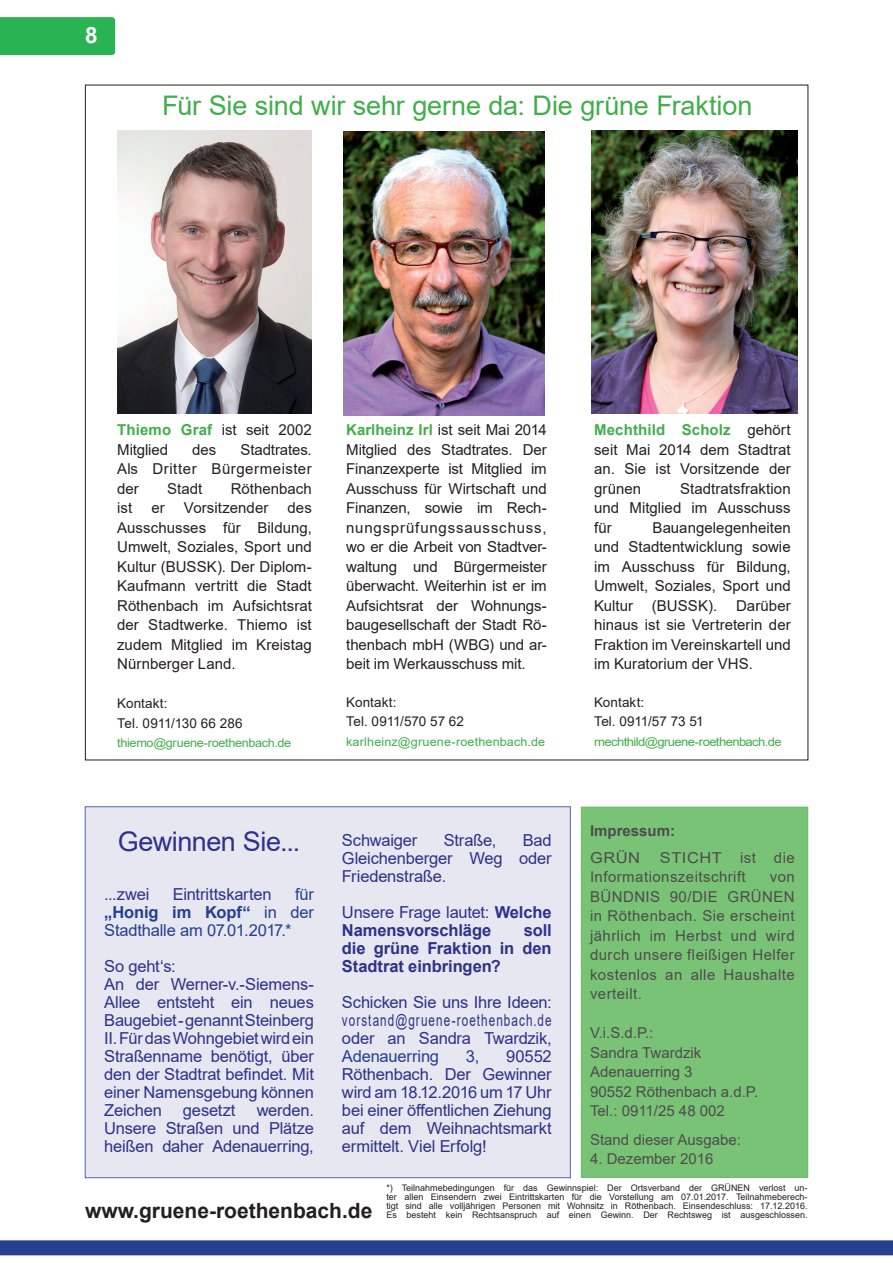
<style>
.page{position:relative;width:893px;height:1263px;background:#fff}
.page>*{position:absolute;margin:0;border:0;box-sizing:border-box;transform-origin:0 0}
.t1{font:27px "Arial";letter-spacing:-.005em;color:#40ae49}
.t2{font:27px "Arial";letter-spacing:-.015em;color:#2e3189}
.t3{font:700 22.5px "Arial";color:#fff}
.t4{font:700 21px "Arial";color:#231f20}
.t5{font:16.5px/18px "Arial";letter-spacing:-.01em;color:#2e3189;text-align:justify}
.t6{font:700 16.5px/18px "Arial";letter-spacing:-.005em;color:#2e3189}
.t7{font:16.5px/18px "Arial";letter-spacing:-.015em;color:#253f8e;text-align:justify}
.t8{font:15px/19.5px "Arial";color:#231f20;text-align:justify}
.t9{font:15px/19.5px "Arial";letter-spacing:.03em;color:#231f20;scale:1.1 1}
.t10{font:700 15px "Arial";color:#231f20}
.t11{font:15px "Arial";color:#231f20;scale:1.1 1}
.t12{font:13.5px/19.5px "Arial";color:#231f20}
.t13{font:12px "Arial";letter-spacing:.01em;color:#40ae49;scale:1.05 1}
.t14{font:12px "Arial";letter-spacing:-.03em;color:#40ae49;scale:1.09 1}
.t15{font:12px "Arial";letter-spacing:-.03em;color:#40ae49;scale:1.06 1}
.t16{font:9px/9px "Arial";color:#231f20;text-align:justify}
.s1{font-weight:700;color:#40ae49}
.s2{font-weight:400}
.s3{font-weight:700}
.s4{color:#2e3189}
</style>
<div class="page">
<div style="left:0;top:1240px;width:893px;height:15px;background:#253f8e"></div>
<div style="left:0;top:17px;width:116px;height:38px;background:#2ab353"></div>
<div style="left:581px;top:807px;width:227px;height:370px;background:#79c377"></div>
<div style="left:581px;top:807px;width:227px;height:370px;border:1px solid #40ae49"></div>
<img style="left:344px;top:131px;width:201px;height:284px">
<img style="left:592px;top:131px;width:205px;height:283px">
<img style="left:117px;top:131px;width:195px;height:283px">
<div style="left:85px;top:806px;width:485px;height:372px;background:#e0e1ee"></div>
<h2 class="t3" style="left:85px;top:20px;width:14px">8</h2>
<h1 class="t1" style="left:162px;top:87px;width:592px">Für Sie sind wir sehr gerne da: Die grüne Fraktion</h1>
<p class="t8" style="left:117px;top:420px;width:196px"><span class="s1">Thiemo Graf</span> ist seit 2002<br>Mitglied</p>
<p class="t8" style="left:117px;top:439px;width:196px;text-indent:123px">Stadtrates.<br>Als Dritter Bürgermeister der</p>
<p class="t8" style="left:192px;top:439px;width:25px">des</p>
<p class="t8" style="left:167px;top:478px;width:37px">Stadt</p>
<p class="t8" style="left:231px;top:478px;width:83px">Röthenbach</p>
<p class="t8" style="left:117px;top:498px;width:196px;text-indent:170px">des Ausschusses für Bildung, Umwelt, Soziales, Sport und Kultur (BUSSK). Der Diplom-Kaufmann vertritt die Stadt Röthenbach im Aufsichtsrat der Stadtwerke. Thiemo ist zudem Mitglied im Kreistag Nürnberger Land.</p>
<p class="t12" style="left:117px;top:693px;width:127px">Kontakt:<br>Tel. 0911/130 66 286</p>
<p class="t15" style="left:117px;top:735px;width:166px">thiemo@gruene-roethenbach.de</p>
<p class="t8" style="left:117px;top:498px;width:17px">ist</p>
<p class="t8" style="left:151px;top:498px;width:15px">er</p>
<p class="t8" style="left:184px;top:498px;width:86px">Vorsitzender</p>
<p class="t8" style="left:346px;top:420px;width:202px"><span class="s1">Karlheinz Irl</span> ist seit Mai 2014<br>Mitglied des Stadtrates. Der Finanzexperte ist Mitglied im Ausschuss für Wirtschaft und Finanzen, sowie im Rech&shy;nungsprüfungssausschuss, wo er die Arbeit von Stadtver&shy;waltung und Bürgermeister überwacht. Weiterhin ist er im Aufsichtsrat der Wohnungs&shy;baugesellschaft der Stadt Rö&shy;thenbach mbH (WBG) und ar&shy;beit im Werkausschuss mit.</p>
<p class="t12" style="left:346px;top:692px;width:119px">Kontakt:<br>Tel. 0911/570 57 62</p>
<p class="t13" style="left:346px;top:733px;width:191px">karlheinz@gruene-roethenbach.de</p>
<p class="t8" style="left:594px;top:420px;width:198px"><span class="s1">Mechthild Scholz</span> gehört seit Mai 2014 dem Stadtrat an. Sie ist Vorsitzende der grünen</p>
<p class="t8" style="left:594px;top:478px;width:198px;text-indent:86px">Stadtratsfraktion und Mitglied im Ausschuss für</p>
<p class="t8" style="left:594px;top:517px;width:198px;text-indent:58px">Bauangelegenheiten und Stadtentwicklung sowie im Ausschuss für Bildung, Umwelt, Soziales, Sport und Kultur</p>
<p class="t8" style="left:652px;top:595px;width:67px">(BUSSK).</p>
<p class="t8" style="left:594px;top:595px;width:198px;text-indent:142px">Darüber hinaus ist sie Vertreterin der Fraktion im Vereinskartell und im Kuratorium der VHS.</p>
<p class="t12" style="left:594px;top:692px;width:111px">Kontakt:<br>Tel. 0911/57 73 51</p>
<p class="t14" style="left:594px;top:733px;width:174px">mechthild@gruene-roethenbach.de</p>
<h1 class="t2" style="left:118px;top:823px;width:184px">Gewinnen Sie...</h1>
<p class="t5" style="left:342px;top:831px;width:77px">Schwaiger</p>
<p class="t5" style="left:444px;top:831px;width:54px">Straße,</p>
<p class="t5" style="left:342px;top:831px;width:211px;text-indent:181px">Bad Gleichenberger Weg oder Friedenstraße.</p>
<p class="t6" style="left:342px;top:903px;width:211px"><span class="s2">Unsere Frage lautet:</span> Welche<br>Namensvorschläge</p>
<p class="t7" style="left:104px;top:885px;width:211px;text-indent:191px">für <span class="s3">„Honig im Kopf“</span> in der Stadthalle am 07.01.2017.*</p>
<p class="t5" style="left:104px;top:957px;width:211px;text-align:left">So geht‘s:<br>An der Werner-v.-Siemens-<br>Allee entsteht ein neues<br>Baugebiet - genannt Steinberg<br>II. Für das Wohngebiet wird ein<br>Straßenname benötigt, über den der Stadtrat befindet. Mit einer Namensgebung können<br>Zeichen</p>
<p class="t5" style="left:104px;top:885px;width:47px">...zwei</p>
<p class="t5" style="left:173px;top:885px;width:100px">Eintrittskarten</p>
<p class="t6" style="left:342px;top:921px;width:211px;text-align:justify;text-indent:182px">soll die grüne Fraktion in den Stadtrat einbringen?</p>
<p class="t5" style="left:342px;top:993px;width:211px">Schicken Sie uns Ihre Ideen: vorstand@gruene-roethenbach.de oder an Sandra Twardzik,</p>
<p class="t7" style="left:342px;top:1047px;width:99px">Adenauerring</p>
<p class="t7" style="left:466px;top:1047px;width:15px">3<span class="s4">,</span></p>
<p class="t5" style="left:342px;top:1047px;width:211px;text-indent:164px">90552<br>Röthenbach. Der Gewinner wird am 18.12.2016 um 17 Uhr bei einer öffentlichen Ziehung auf dem Weihnachtsmarkt ermittelt. Viel Erfolg!</p>
<p class="t5" style="left:104px;top:1101px;width:211px;text-indent:152px">werden.<br>Unsere Straßen und Plätze heißen daher Adenauerring,</p>
<p class="t5" style="left:183px;top:1101px;width:54px">gesetzt</p>
<p class="t10" style="left:590px;top:820px;width:87px">Impressum:</p>
<p class="t11" style="left:590px;top:847px;width:47px">GRÜN</p>
<p class="t9" style="left:590px;top:848px;width:188px;text-indent:70px">STICHT ist die<br>Informationszeitschrift</p>
<p class="t8" style="left:590px;top:867px;width:206px;text-indent:180px">von BÜNDNIS 90/DIE GRÜNEN in Röthenbach. Sie erscheint jährlich im Herbst und wird durch unsere fleißigen Helfer kostenlos an alle Haushalte verteilt.</p>
<p class="t8" style="left:590px;top:1023px;width:170px;text-align:left">V.i.S.d.P.:<br>Sandra Twardzik<br>Adenauerring 3<br>90552 Röthenbach a.d.P.<br>Tel.: 0911/25 48 002</p>
<p class="t8" style="left:590px;top:1130px;width:152px">Stand dieser Ausgabe:</p>
<p class="t8" style="left:590px;top:1149px;width:125px">4. Dezember 2016</p>
<h3 class="t4" style="left:85px;top:1195px;width:289px">www.gruene-roethenbach.de</h3>
<p class="t16" style="left:386px;top:1183px;width:423px">*) Teilnahmebedingungen für das Gewinnspiel: Der Ortsverband der GRÜNEN verlost un&shy;ter allen Einsendern zwei Eintrittskarten für die Vorstellung am 07.01.2017. Teilnahmeberech&shy;tigt sind alle volljährigen Personen mit Wohnsitz in Röthenbach. Einsendeschluss: 17.12.2016.<br>Es besteht kein Rechtsanspruch auf einen Gewinn. Der Rechtsweg ist ausgeschlossen.</p>
</div>
